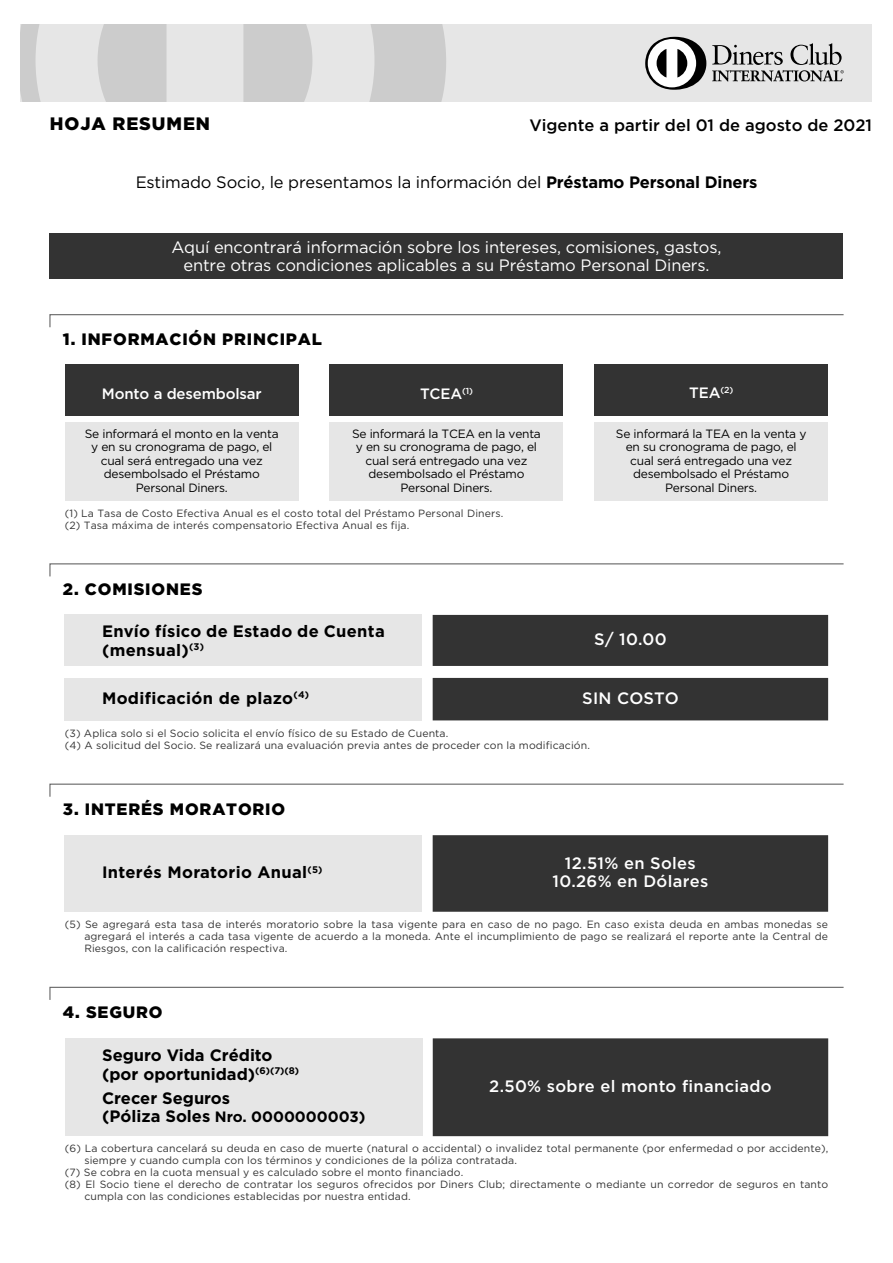
<style>
.page{position:relative;width:893px;height:1263px;background:#fff}
.page>*{position:absolute;margin:0;border:0;box-sizing:border-box;transform-origin:0 0}
.t1{font:900 18px "Gotham";letter-spacing:.05em;color:#000}
.t2{font:16.5px/18.3px "Gotham";letter-spacing:-.01em;color:#fff;text-align:center}
.t3{font:700 16.5px/18.3px "Gotham";letter-spacing:.02em;color:#000}
.t4{font:500 16.5px/18.3px "Gotham";letter-spacing:.02em;color:#fff;text-align:center}
.t5{font:16.5px "Gotham";letter-spacing:-.01em;color:#000}
.t6{font:900 16.5px "Gotham";letter-spacing:.05em;color:#000}
.t7{font:700 16.5px/18.5px "Gotham";color:#000}
.t8{font:500 16.5px "Gotham";color:#000}
.t9{font:500 15px "Gotham";letter-spacing:-.01em;color:#fff}
.t10{font:700 15px "Gotham";color:#000}
.t11{font:12px/13.5px "Gotham";letter-spacing:-.02em;color:#000;text-align:center}
.t12{font:10.5px/12px "Gotham";letter-spacing:.01em;color:#333}
.s1{font-weight:700}
.s2{font-size:16.5px}
</style>
<div class="page">
<div style="left:50px;top:233px;width:793px;height:45px;background:#333"></div>
<svg style="left:49px;top:314px;width:795px;height:14px"></svg>
<svg style="left:49px;top:563px;width:795px;height:14px"></svg>
<svg style="left:49px;top:783px;width:795px;height:14px"></svg>
<svg style="left:49px;top:986px;width:795px;height:14px"></svg>
<div style="left:65px;top:615px;width:357px;height:51px;background:#e6e6e6"></div>
<div style="left:433px;top:615px;width:395px;height:51px;background:#333"></div>
<div style="left:21px;top:24px;width:851px;height:78px;background:#e6e6e6"></div>
<svg style="left:712px;top:43px;width:132px;height:38px"></svg>
<svg style="left:645px;top:37px;width:61px;height:53px"></svg>
<svg style="left:21px;top:24px;width:425px;height:78px"></svg>
<div style="left:65px;top:365px;width:234px;height:51px;background:#333"></div>
<div style="left:65px;top:422px;width:234px;height:79px;background:#e6e6e6"></div>
<div style="left:330px;top:365px;width:233px;height:51px;background:#333"></div>
<div style="left:330px;top:422px;width:233px;height:79px;background:#e6e6e6"></div>
<div style="left:594px;top:365px;width:234px;height:51px;background:#333"></div>
<div style="left:594px;top:422px;width:234px;height:79px;background:#e6e6e6"></div>
<div style="left:65px;top:678px;width:357px;height:42px;background:#e6e6e6"></div>
<div style="left:433px;top:678px;width:395px;height:42px;background:#333"></div>
<div style="left:65px;top:835px;width:357px;height:77px;background:#e6e6e6"></div>
<div style="left:433px;top:835px;width:395px;height:77px;background:#333"></div>
<div style="left:65px;top:1038px;width:357px;height:98px;background:#e6e6e6"></div>
<div style="left:433px;top:1038px;width:395px;height:98px;background:#333"></div>
<h1 class="t1" style="left:50px;top:113px;width:162px">HOJA RESUMEN</h1>
<h2 class="t8" style="left:529px;top:115px;width:344px">Vigente a partir del 01 de agosto de 2021</h2>
<h2 class="t5" style="left:136px;top:173px;width:623px">Estimado Socio, le presentamos la información del <span class="s1">Préstamo Personal Diners</span></h2>
<h2 class="t2" style="left:171px;top:237px;width:552px">Aquí encontrará información sobre los intereses, comisiones, gastos, entre otras condiciones aplicables a su Préstamo Personal Diners.</h2>
<h2 class="t6" style="left:63px;top:329px;width:261px">1. INFORMACIÓN PRINCIPAL</h2>
<h3 class="t9" style="left:102px;top:385px;width:161px">Monto a desembolsar</h3>
<p class="t11" style="left:85px;top:427px;width:195px">Se informará el monto en la venta y en su cronograma de pago, el cual será entregado una vez desembolsado el Préstamo<br>Personal Diners.</p>
<h3 class="t9" style="left:420px;top:385px;width:55px">TCEA<sup>(1)</sup></h3>
<p class="t11" style="left:352px;top:427px;width:190px">Se informará la TCEA en la venta y en su cronograma de pago, el cual será entregado una vez desembolsado el Préstamo<br>Personal Diners.</p>
<p class="t12" style="left:65px;top:507px;width:440px">(1) La Tasa de Costo Efectiva Anual es el costo total del Préstamo Personal Diners. (2) Tasa máxima de interés compensatorio Efectiva Anual es fija.</p>
<h2 class="t6" style="left:63px;top:580px;width:141px">2. COMISIONES</h2>
<h3 class="t9" style="left:689px;top:384px;width:46px">TEA<sup>(2)</sup></h3>
<p class="t11" style="left:616px;top:427px;width:192px">Se informará la TEA en la venta y en su cronograma de pago, el cual será entregado una vez desembolsado el Préstamo<br>Personal Diners.</p>
<h2 class="t3" style="left:102px;top:622px;width:284px">Envío físico de Estado de Cuenta (mensual)<sup>(3)</sup></h2>
<h2 class="t4" style="left:594px;top:630px;width:74px">S/ 10.00</h2>
<h2 class="t3" style="left:102px;top:688px;width:209px">Modificación de plazo<sup>(4)</sup></h2>
<h2 class="t4" style="left:582px;top:688px;width:98px">SIN COSTO</h2>
<p class="t12" style="left:65px;top:727px;width:527px">(3) Aplica solo si el Socio solicita el envío físico de su Estado de Cuenta.<br>(4) A solicitud del Socio. Se realizará una evaluación previa antes de proceder con la modificación.</p>
<h2 class="t6" style="left:63px;top:800px;width:224px">3. INTERÉS MORATORIO</h2>
<h2 class="t3" style="left:102px;top:863px;width:222px">Interés Moratorio Anual<sup>(5)</sup></h2>
<h2 class="t4" style="left:553px;top:853px;width:157px">12.51% en Soles<br>10.26% en Dólares</h2>
<p class="t12" style="left:84px;top:918px;width:745px;text-align:justify;text-indent:-19px">(5) Se agregará esta tasa de interés moratorio sobre la tasa vigente para en caso de no pago. En caso exista deuda en ambas monedas se agregará el interés a cada tasa vigente de acuerdo a la moneda. Ante el incumplimiento de pago se realizará el reporte ante la Central de Riesgos, con la calificación respectiva.</p>
<h2 class="t6" style="left:63px;top:1003px;width:101px">4. SEGURO</h2>
<h2 class="t7" style="left:102px;top:1046px;width:199px">Seguro Vida Crédito (por oportunidad)<sup>(6)(7)(8)</sup></h2>
<h2 class="t7" style="left:102px;top:1088px;width:130px">Crecer Seguros</h2>
<h3 class="t10" style="left:102px;top:1108px;width:265px"><span class="s2">(Póliza Soles</span> Nro. 0000000003)</h3>
<h2 class="t4" style="left:489px;top:1076px;width:284px">2.50% sobre el monto financiado</h2>
<p class="t12" style="left:65px;top:1142px;width:765px">(6) La cobertura cancelará su deuda en caso de muerte (natural o accidental) o invalidez total permanente (por enfermedad o por accidente),</p>
<p class="t12" style="left:84px;top:1154px;width:434px">siempre y cuando cumpla con los términos y condiciones de la póliza contratada.</p>
<p class="t12" style="left:65px;top:1166px;width:400px">(7) Se cobra en la cuota mensual y es calculado sobre el monto financiado.</p>
<p class="t12" style="left:65px;top:1178px;width:765px">(8) El Socio tiene el derecho de contratar los seguros ofrecidos por Diners Club; directamente o mediante un corredor de seguros en tanto</p>
<p class="t12" style="left:84px;top:1190px;width:328px">cumpla con las condiciones establecidas por nuestra entidad.</p>
</div>
